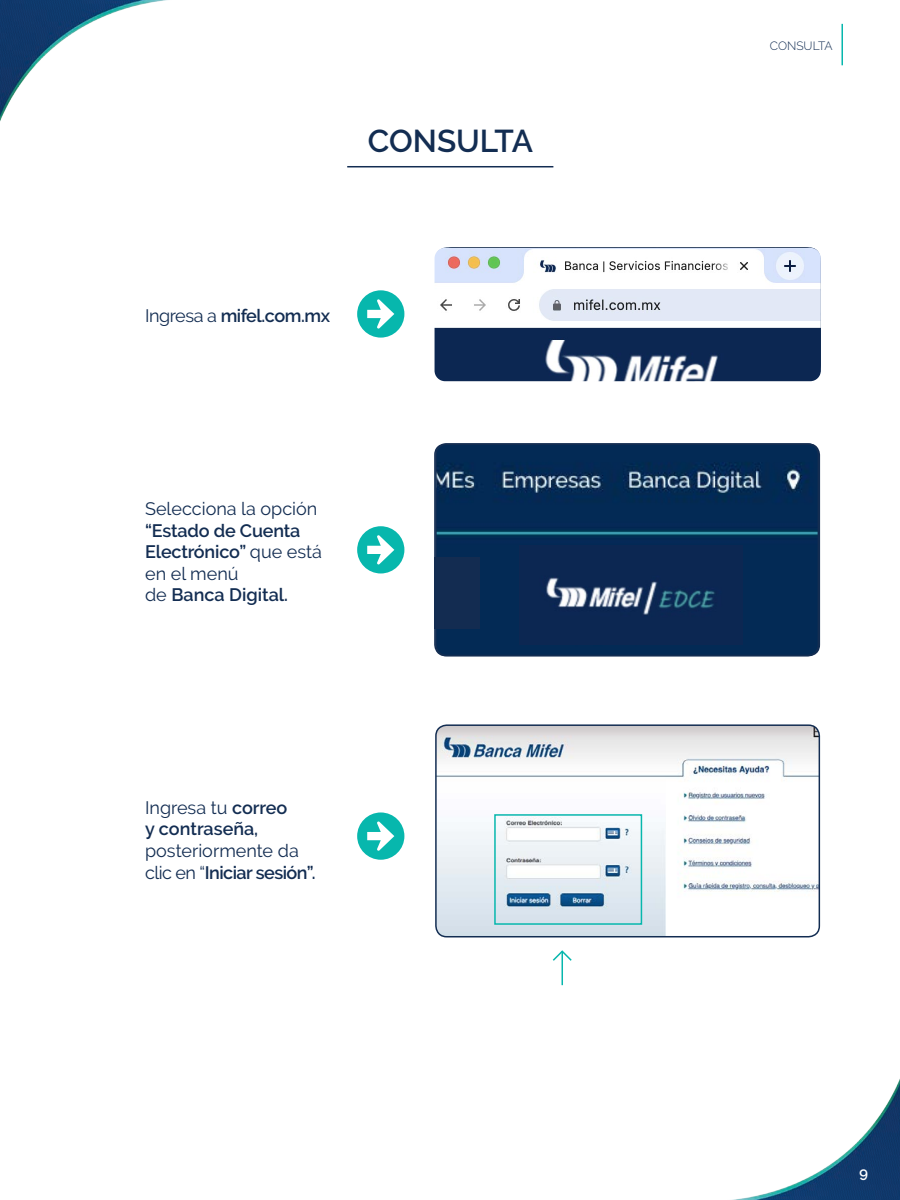
<style>
.page{position:relative;width:900px;height:1200px;background:#fff}
.page>*{position:absolute;margin:0;border:0;box-sizing:border-box;transform-origin:0 0}
.t1{font:600 31.5px "Raleway";color:#132d52}
.t2{font:600 18px/21.6px "Raleway";letter-spacing:-.01em;color:#132d52}
.t3{font:18px/21.6px "Raleway";color:#132d52}
.t4{font:300 12px "Raleway";color:#132d52}
.s1{font-weight:400}
.s2{font-weight:600}
</style>
<div class="page">
<img style="left:732px;top:1079px;width:168px;height:121px">
<img style="left:0;top:0;width:167px;height:121px">
<div style="left:357px;top:290px;width:47px;height:48px;background:#07b7ad;border-radius:50%"></div>
<svg style="left:367px;top:299px;width:27px;height:30px"></svg>
<div style="left:357px;top:526px;width:47px;height:47px;background:#07b7ad;border-radius:50%"></div>
<svg style="left:367px;top:535px;width:27px;height:30px"></svg>
<div style="left:357px;top:812px;width:47px;height:48px;background:#07b7ad;border-radius:50%"></div>
<svg style="left:367px;top:821px;width:27px;height:30px"></svg>
<img style="left:437px;top:727px;width:382px;height:210px">
<div style="left:435px;top:724px;width:385px;height:213px;border:2px solid #132d52;border-radius:11px"></div>
<img style="left:436px;top:446px;width:383px;height:210px">
<hr style="left:347px;top:166px;width:206px;height:1px;background:#132d52">
<hr style="left:841px;top:24px;width:2px;height:41px;background:#07b7ad">
<div style="left:494px;top:814px;width:148px;height:111px;border:2px solid #07b7ad"></div>
<svg style="left:552px;top:950px;width:20px;height:12px"></svg>
<hr style="left:562px;top:952px;width:1px;height:33px;background:#07b7ad">
<div style="left:434px;top:443px;width:385px;height:213px;border:2px solid #132d52;border-radius:11px"></div>
<img style="left:520px;top:546px;width:222px;height:98px">
<img style="left:435px;top:248px;width:386px;height:133px">
<div style="left:435px;top:557px;width:45px;height:72px;background:#132c51"></div>
<svg style="left:860px;top:1169px;width:8px;height:11px"></svg>
<h1 class="t1" style="left:368px;top:123px;width:167px">CONSULTA</h1>
<p class="t2" style="left:145px;top:305px;width:186px"><span class="s1">Ingresa a</span> mifel.com.mx</p>
<p class="t3" style="left:145px;top:498px;width:174px">Selecciona la opción</p>
<p class="t2" style="left:145px;top:520px;width:178px">“Estado de Cuenta<br>Electrónico” <span class="s1">que está en el menú<br>de</span> Banca Digital.</p>
<p class="t2" style="left:145px;top:797px;width:144px"><span class="s1">Ingresa tu</span> correo y contraseña,</p>
<p class="t3" style="left:145px;top:840px;width:172px">posteriormente da clic en “<span class="s2">Iniciar sesión”.</span></p>
<p class="t4" style="left:770px;top:39px;width:64px">CONSULTA</p>
</div>
